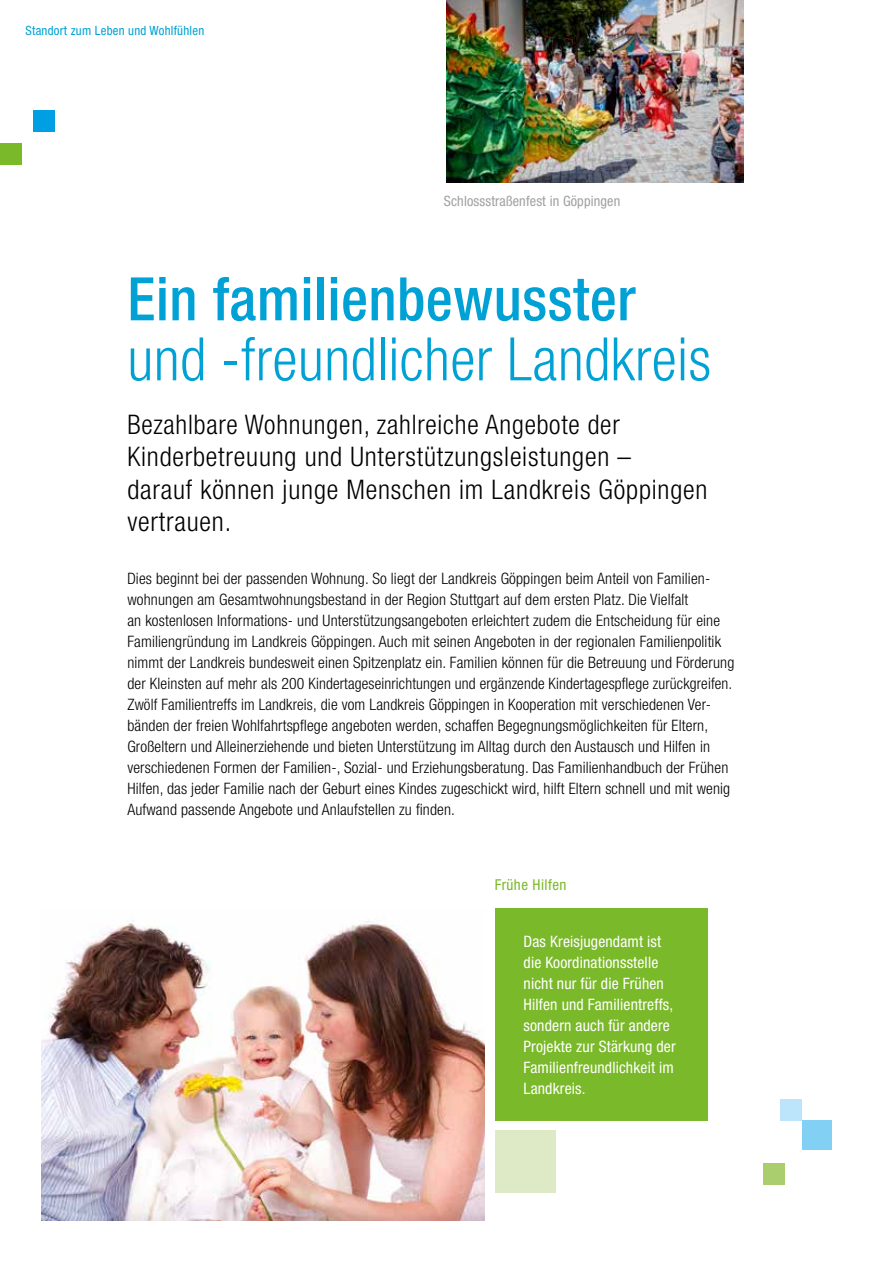
<style>
.page{position:relative;width:893px;height:1263px;background:#fff}
.page>*{position:absolute;margin:0;border:0;box-sizing:border-box;transform-origin:0 0}
.t1{font:300 condensed 60px "Helvetica Neue LT Std";letter-spacing:.01em;color:#00a1d4}
.t2{font:500 condensed 60px "Helvetica Neue LT Std";letter-spacing:.01em;color:#00a1d4}
.t3{font:300 condensed 27px/32.4px "Helvetica Neue LT Std";letter-spacing:.03em;color:#000}
.t4{font:300 condensed 15.75px/21px "Helvetica Neue LT Std";letter-spacing:.01em;color:#000}
.t5{font:condensed 15.75px/21px "Helvetica Neue LT Std";letter-spacing:.01em;color:#fff}
.t6{font:condensed 15px "Helvetica Neue LT Std";letter-spacing:.03em;color:#7ab929}
.t7{font:condensed 14.25px "Helvetica Neue LT Std";letter-spacing:.01em;color:#a1a1a1}
.t8{font:condensed 12.75px "Helvetica Neue LT Std";letter-spacing:.02em;color:#00a1d4}
</style>
<div class="page">
<img style="left:41px;top:920px;width:444px;height:300px">
<img style="left:446px;top:0;width:297px;height:183px">
<div style="left:495px;top:908px;width:212px;height:213px;background:#7ab929"></div>
<div style="left:495px;top:1130px;width:61px;height:63px;background:#ddeac5"></div>
<div style="left:802px;top:1121px;width:29px;height:29px;background:#83d0f5"></div>
<div style="left:763px;top:1163px;width:21px;height:21px;background:#aacd6d"></div>
<div style="left:781px;top:1099px;width:21px;height:22px;background:#bce4fa"></div>
<div style="left:0;top:143px;width:21px;height:21px;background:#7ab929"></div>
<div style="left:33px;top:111px;width:21px;height:21px;background:#009fe3"></div>
<p class="t8" style="left:26px;top:23px;width:180px">Standort zum Leben und Wohlfühlen</p>
<p class="t7" style="left:444px;top:193px;width:178px">Schlossstraßenfest in Göppingen</p>
<h1 class="t2" style="left:127px;top:263px;width:510px">Ein familienbewusster</h1>
<h1 class="t1" style="left:127px;top:325px;width:585px">und -freundlicher Landkreis</h1>
<h2 class="t3" style="left:127px;top:408px;width:582px">Bezahlbare Wohnungen, zahlreiche Angebote der Kinderbetreuung und Unterstützungsleistungen –<br>darauf können junge Menschen im Landkreis Göppingen vertrauen.</h2>
<p class="t4" style="left:127px;top:568px;width:608px">Dies beginnt bei der passenden Wohnung. So liegt der Landkreis Göppingen beim Anteil von Familien&shy;wohnungen am Gesamtwohnungsbestand in der Region Stuttgart auf dem ersten Platz. Die Vielfalt<br>an kostenlosen Informations- und Unterstützungsangeboten erleichtert zudem die Entscheidung für eine Familiengründung im Landkreis Göppingen. Auch mit seinen Angeboten in der regionalen Familienpolitik nimmt der Landkreis bundesweit einen Spitzenplatz ein. Familien können für die Betreuung und Förderung der Kleinsten auf mehr als 200 Kindertageseinrichtungen und ergänzende Kindertagespflege zurückgreifen.<br>Zwölf Familientreffs im Landkreis, die vom Landkreis Göppingen in Kooperation mit verschiedenen Ver&shy;bänden der freien Wohlfahrtspflege angeboten werden, schaffen Begegnungsmöglichkeiten für Eltern, Großeltern und Alleinerziehende und bieten Unterstützung im Alltag durch den Austausch und Hilfen in verschiedenen Formen der Familien-, Sozial- und Erziehungsberatung. Das Familienhandbuch der Frühen Hilfen, das jeder Familie nach der Geburt eines Kindes zugeschickt wird, hilft Eltern schnell und mit wenig Aufwand passende Angebote und Anlaufstellen zu finden.</p>
<p class="t6" style="left:495px;top:876px;width:73px">Frühe Hilfen</p>
<p class="t5" style="left:524px;top:930px;width:154px">Das Kreisjugendamt ist die Koordinationsstelle nicht nur für die Frühen<br>Hilfen und Familientreffs, sondern auch für andere<br>Projekte zur Stärkung der<br>Familienfreundlichkeit im<br>Landkreis.</p>
</div>
